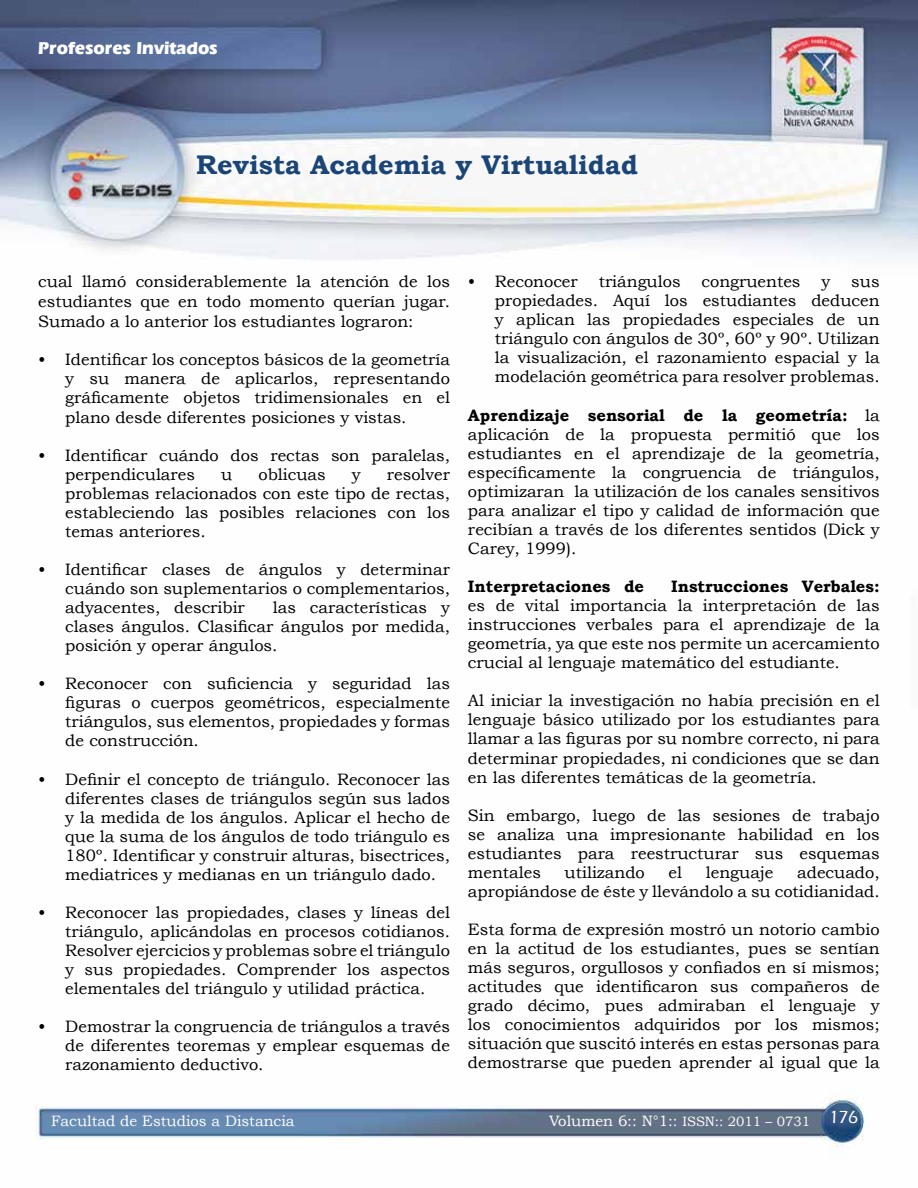
<style>
.page{position:relative;width:918px;height:1188px;background:#fff}
.page>*{position:absolute;margin:0;border:0;box-sizing:border-box;transform-origin:0 0}
.t1{font:700 27px "Bookman Old Style";color:#1a4576}
.t2{font:700 18px "Eras IT Cby BT";color:#fff}
.t3{font:500 18px "Eras ITC";color:#fff}
.t4{font:16.5px/19px "Bookman Old Style";color:#000;text-align:justify}
.t5{font:700 16.5px "Bookman Old Style";color:#000}
.t6{font:15px "Bookman Old Style";color:#fff}
.s1{font-weight:700}
.s2{font-size:13.5px}
</style>
<div class="page">
<img style="left:0;top:0;width:918px;height:1149px">
<p class="t2" style="left:38px;top:37px;width:181px">Profesores Invitados</p>
<h1 class="t1" style="left:196px;top:149px;width:443px">Revista Academia y Virtualidad</h1>
<p class="t4" style="left:38px;top:271px;width:413px;line-height:19.8px">cual llamó considerablemente la atención de los estudiantes que en todo momento querían jugar.<br>Sumado a lo anterior los estudiantes lograron:</p>
<p class="t4" style="left:65px;top:350px;width:386px;text-indent:-27px">• Identificar los conceptos básicos de la geometría y su manera de aplicarlos, representando gráficamente objetos tridimensionales en el plano desde diferentes posiciones y vistas.</p>
<p class="t4" style="left:65px;top:445px;width:386px;text-indent:-27px">• Identificar cuándo dos rectas son paralelas, perpendiculares</p>
<p class="t4" style="left:65px;top:465px;width:386px;text-indent:322px">resolver problemas relacionados con este tipo de rectas, estableciendo las posibles relaciones con los temas anteriores.</p>
<p class="t4" style="left:65px;top:560px;width:386px;text-indent:-27px">• Identificar clases de ángulos y determinar cuándo son suplementarios o complementarios, adyacentes, describir</p>
<p class="t4" style="left:221px;top:465px;width:13px">u</p>
<p class="t4" style="left:258px;top:465px;width:69px">oblicuas</p>
<p class="t4" style="left:352px;top:465px;width:10px">y</p>
<p class="t4" style="left:65px;top:598px;width:386px;text-indent:208px">las características y clases ángulos. Clasificar ángulos por medida, posición y operar ángulos.</p>
<p class="t4" style="left:65px;top:674px;width:386px;text-indent:-27px">• Reconocer con suficiencia y seguridad las figuras o cuerpos geométricos, especialmente triángulos, sus elementos, propiedades y formas de construcción.</p>
<p class="t4" style="left:65px;top:769px;width:386px;text-indent:-27px">• Definir el concepto de triángulo. Reconocer las diferentes clases de triángulos según sus lados y la medida de los ángulos. Aplicar el hecho de que la suma de los ángulos de todo triángulo es 180º. Identificar y construir alturas, bisectrices, mediatrices y medianas en un triángulo dado.</p>
<p class="t4" style="left:65px;top:903px;width:386px;text-indent:-27px">• Reconocer las propiedades, clases y líneas del triángulo, aplicándolas en procesos cotidianos.<br>Resolver ejercicios y problemas sobre el triángulo y sus propiedades. Comprender los aspectos elementales del triángulo y utilidad práctica.</p>
<p class="t4" style="left:65px;top:1017px;width:386px;text-indent:-27px">• Demostrar la congruencia de triángulos a través de diferentes teoremas y emplear esquemas de razonamiento deductivo.</p>
<p class="t4" style="left:468px;top:272px;width:111px">• Reconocer</p>
<p class="t4" style="left:599px;top:272px;width:83px">triángulos</p>
<p class="t4" style="left:702px;top:272px;width:101px">congruentes</p>
<p class="t4" style="left:821px;top:272px;width:10px">y</p>
<p class="t4" style="left:495px;top:272px;width:386px;text-indent:356px">sus propiedades. Aquí los estudiantes deducen y aplican las propiedades especiales de un triángulo con ángulos de 30º, 60º y 90º. Utilizan la visualización, el razonamiento espacial y la modelación geométrica para resolver problemas.</p>
<p class="t4" style="left:468px;top:405px;width:413px"><span class="s1">Aprendizaje sensorial de la geometría:</span> la aplicación de la propuesta permitió que los estudiantes en el aprendizaje de la geometría, específicamente la congruencia de triángulos, optimizaran la utilización de los canales sensitivos para analizar el tipo y calidad de información que recibían a través de los diferentes sentidos (Dick y Carey, 1999).</p>
<p class="t5" style="left:468px;top:576px;width:178px">Interpretaciones de</p>
<p class="t5" style="left:671px;top:576px;width:210px">Instrucciones Verbales:</p>
<p class="t4" style="left:468px;top:596px;width:413px">es de vital importancia la interpretación de las instrucciones verbales para el aprendizaje de la geometría, ya que este nos permite un acercamiento crucial al lenguaje matemático del estudiante.</p>
<p class="t4" style="left:468px;top:691px;width:413px">Al iniciar la investigación no había precisión en el lenguaje básico utilizado por los estudiantes para llamar a las figuras por su nombre correcto, ni para determinar propiedades, ni condiciones que se dan en las diferentes temáticas de la geometría.</p>
<p class="t4" style="left:468px;top:806px;width:413px">Sin embargo, luego de las sesiones de trabajo se analiza una impresionante habilidad en los estudiantes para reestructurar sus esquemas mentales</p>
<p class="t4" style="left:468px;top:863px;width:413px;text-align:right">adecuado,<br>apropiándose de éste y llevándolo a su cotidianidad.</p>
<p class="t4" style="left:468px;top:920px;width:413px">Esta forma de expresión mostró un notorio cambio en la actitud de los estudiantes, pues se sentían más seguros, orgullosos y confiados en sí mismos; actitudes que identificaron sus compañeros de grado décimo, pues admiraban el lenguaje y los conocimientos adquiridos por los mismos; situación que suscitó interés en estas personas para demostrarse que pueden aprender al igual que la</p>
<p class="t4" style="left:565px;top:863px;width:82px">utilizando</p>
<p class="t4" style="left:669px;top:863px;width:15px">el</p>
<p class="t4" style="left:706px;top:863px;width:69px">lenguaje</p>
<p class="t6" style="left:51px;top:1113px;width:245px">Facultad de Estudios a Distancia</p>
<p class="t6" style="left:549px;top:1113px;width:263px">Volumen 6:: N°1:: <span class="s2">ISSN:: 2011 – 0731</span></p>
<p class="t3" style="left:829px;top:1107px;width:31px">176</p>
</div>
